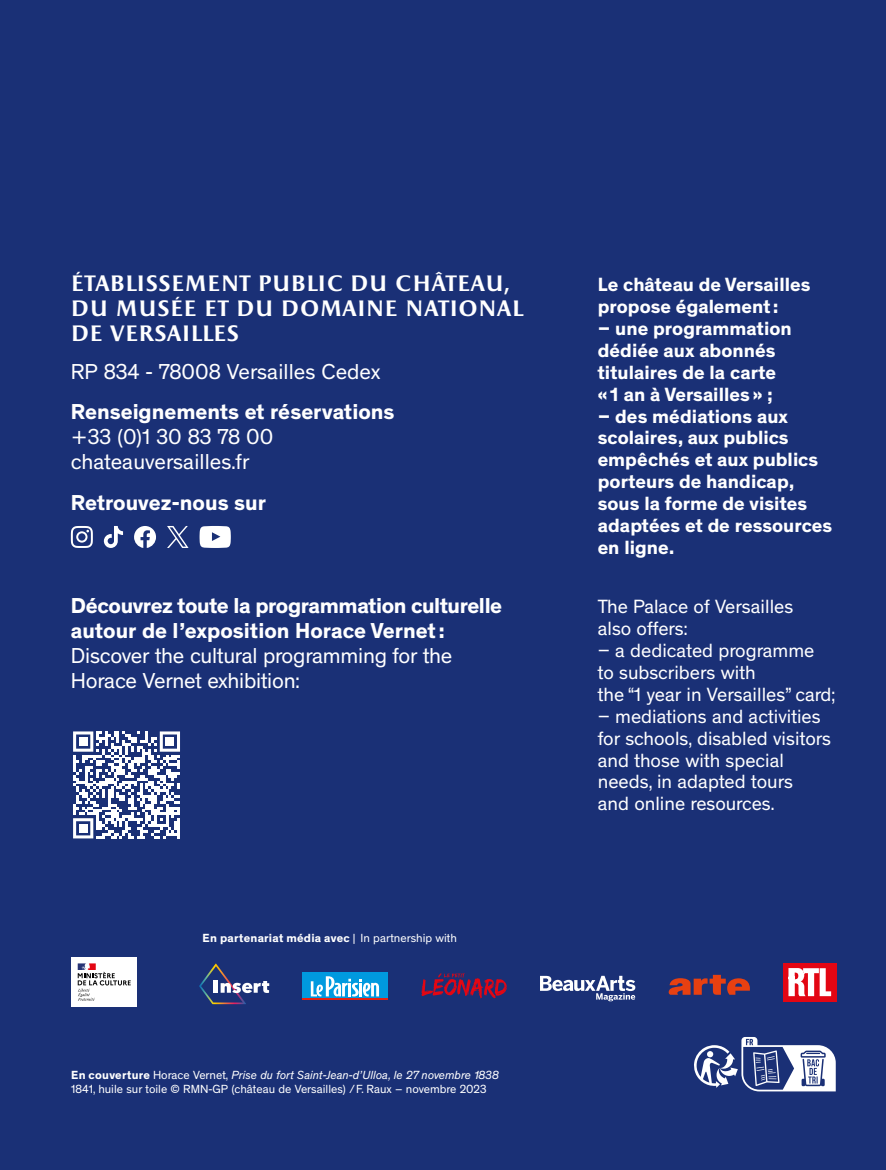
<style>
.page{position:relative;width:886px;height:1170px;background:#fff}
.page>*{position:absolute;margin:0;border:0;box-sizing:border-box;transform-origin:0 0}
.t1{font:700 22.5px/25px "Apollon";color:#fff}
.t2{font:22px/25px "Theinhardt";letter-spacing:-.01em;color:#fff}
.t3{font:700 22px/25px "Theinhardt";color:#fff}
.t4{font:700 19.5px/22px "Theinhardt";color:#fff}
.t5{font:19.5px/21.8px "Theinhardt";color:#fff}
.t6{font:12px/14.5px "Theinhardt";color:#fff}
.t7{font:700 12px "Theinhardt";letter-spacing:.02em;color:#fff}
.s1{font-weight:400}
.s2{font-weight:700}
.s3{font-style:italic}
</style>
<div class="page">
<div style="left:0;top:0;width:886px;height:1169px;background:#1a3076"></div>
<svg style="left:694px;top:1037px;width:142px;height:54px"></svg>
<svg style="left:71px;top:526px;width:22px;height:22px"></svg>
<svg style="left:200px;top:526px;width:31px;height:22px"></svg>
<svg style="left:134px;top:526px;width:22px;height:22px"></svg>
<svg style="left:104px;top:526px;width:19px;height:22px"></svg>
<svg style="left:167px;top:526px;width:22px;height:22px"></svg>
<div style="left:72px;top:957px;width:65px;height:49px;background:#fff"></div>
<svg style="left:78px;top:963px;width:53px;height:37px"></svg>
<svg style="left:199px;top:963px;width:70px;height:41px"></svg>
<div style="left:783px;top:962px;width:53px;height:39px;background:#e30613"></div>
<svg style="left:788px;top:968px;width:43px;height:28px"></svg>
<svg style="left:302px;top:972px;width:1px;height:27px"></svg>
<div style="left:303px;top:972px;width:85px;height:25px;background:#009adf"></div>
<hr style="left:303px;top:997px;width:85px;height:2px;background:#e42313">
<svg style="left:311px;top:976px;width:68px;height:20px"></svg>
<svg style="left:421px;top:973px;width:86px;height:25px"></svg>
<svg style="left:540px;top:975px;width:95px;height:26px"></svg>
<svg style="left:669px;top:974px;width:81px;height:20px"></svg>
<svg style="left:73px;top:731px;width:107px;height:107px"></svg>
<div style="left:79px;top:737px;width:9px;height:8px;background:#fff"></div>
<div style="left:166px;top:737px;width:8px;height:8px;background:#fff"></div>
<div style="left:79px;top:823px;width:9px;height:9px;background:#fff"></div>
<p class="t1" style="left:71px;top:273px;width:454px">ÉTABLISSEMENT PUBLIC DU CHÂTEAU,<br>DU MUSÉE ET DU DOMAINE NATIONAL<br>DE VERSAILLES</p>
<p class="t2" style="left:71px;top:359px;width:311px">RP 834 - 78008 Versailles Cedex</p>
<p class="t3" style="left:71px;top:400px;width:325px">Renseignements et réservations</p>
<p class="t2" style="left:71px;top:425px;width:204px">+33 (0)1 30 83 78 00 chateauversailles.fr</p>
<p class="t3" style="left:71px;top:490px;width:197px">Retrouvez-nous sur</p>
<p class="t3" style="left:71px;top:594px;width:433px">Découvrez toute la programmation culturelle autour de l’exposition Horace Vernet:</p>
<p class="t2" style="left:71px;top:644px;width:383px">Discover the cultural programming for the<br>Horace Vernet exhibition:</p>
<p class="t7" style="left:203px;top:930px;width:256px">En partenariat média avec <span class="s1">| In partnership with</span></p>
<p class="t6" style="left:71px;top:1067px;width:429px"><span class="s2">En couverture</span> Horace Vernet, <span class="s3">Prise du fort Saint-Jean-d’Ulloa, le 27 novembre 1838<br></span>1841, huile sur toile © RMN-GP (château de Versailles) /F. Raux – novembre 2023</p>
<p class="t4" style="left:598px;top:274px;width:214px">Le château de Versailles propose également:</p>
<p class="t4" style="left:598px;top:318px;width:195px">– une programmation dédiée aux abonnés titulaires de la carte «1 an à Versailles» ;</p>
<p class="t4" style="left:598px;top:405px;width:236px">– des médiations aux scolaires, aux publics empêchés et aux publics porteurs de handicap, sous la forme de visites adaptées et de ressources en ligne.</p>
<p class="t5" style="left:598px;top:596px;width:197px">The Palace of Versailles also offers:</p>
<p class="t5" style="left:598px;top:640px;width:239px">– a dedicated programme to subscribers with<br>the “1 year in Versailles” card;</p>
<p class="t5" style="left:598px;top:705px;width:235px">– mediations and activities for schools, disabled visitors and those with special needs, in adapted tours<br>and online resources.</p>
</div>
